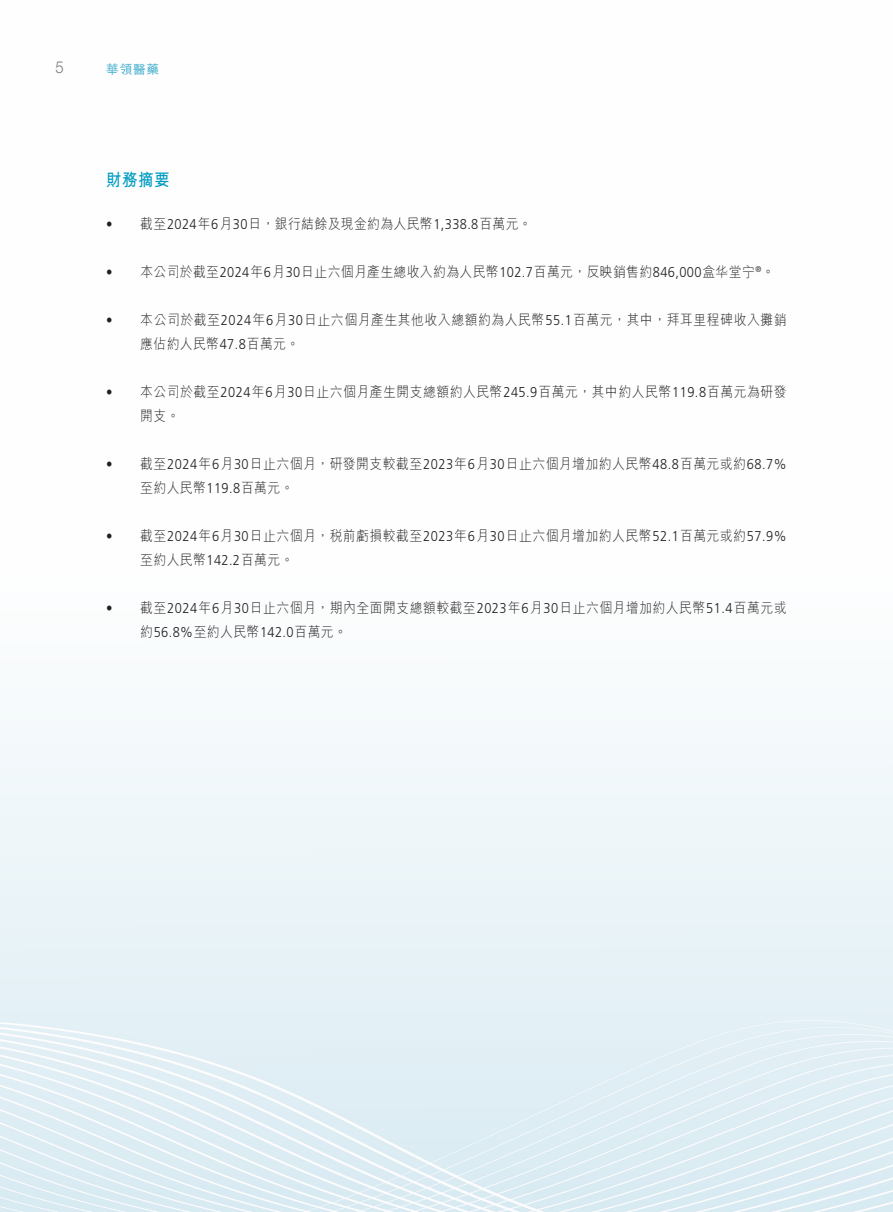
<style>
.page{position:relative;width:893px;height:1212px;background:#fff}
.page>*{position:absolute;margin:0;border:0;box-sizing:border-box;transform-origin:0 0}
.t1{font:700 17.25px "M Hei HK";color:#009bbf;scale:.9 1}
.t2{font:300 16.5px "Helvetica Neue LT Std";color:#76787b;scale:.9 1}
.t3{font:300 14.25px "M Hei HK";letter-spacing:.035em;color:#231f20;scale:.9 1}
.t4{font:300 14.25px "Frutiger LT Std";color:#231f20;scale:.9 1}
.t5{font:500 12.75px "M Hei HK";color:#40aecb}
.s1{font-family:"Frutiger LT Std"}
</style>
<div class="page">
<img style="left:0;top:726px;width:893px;height:486px">
<p class="t2" style="left:55px;top:57px;width:11px">5</p>
<p class="t5" style="left:106px;top:60px;width:55px">華領醫藥</p>
<p class="t1" style="left:106px;top:167px;width:72px">財務摘要</p>
<p class="t3" style="left:140px;top:216px;width:436px">截至<span class="s1">2024</span>年 月<span class="s1">6 30</span>日，銀行結餘及現金約為人民幣<span class="s1">1,338.8</span>百萬元。</p>
<p class="t4" style="left:106px;top:216px;width:9px">•</p>
<p class="t4" style="left:106px;top:264px;width:9px">•</p>
<p class="t4" style="left:106px;top:312px;width:9px">•</p>
<p class="t4" style="left:106px;top:384px;width:9px">•</p>
<p class="t4" style="left:106px;top:456px;width:9px">•</p>
<p class="t4" style="left:106px;top:528px;width:9px">•</p>
<p class="t4" style="left:106px;top:600px;width:9px">•</p>
<p class="t3" style="left:140px;top:264px;width:706px">本公司於截至<span class="s1">2024</span>年 月<span class="s1">6 30</span>日止六個月產生總收入約為人民幣<span class="s1">102.7</span>百萬元，反映銷售約<span class="s1">846,000</span>盒华堂宁。<sup>R</sup></p>
<p class="t3" style="left:140px;top:312px;width:720px">本公司於截至<span class="s1">2024</span>年 月<span class="s1">6 30</span>日止六個月產生其他收入總額約為人民幣<span class="s1">55.1</span>百萬元，其中，拜耳里程碑收入攤銷</p>
<p class="t3" style="left:140px;top:336px;width:178px">應佔約人民幣<span class="s1">47.8</span>百萬元。</p>
<p class="t3" style="left:140px;top:384px;width:720px">本公司於截至<span class="s1">2024</span>年 月<span class="s1">6 30</span>日止六個月產生開支總額約人民幣<span class="s1">245.9</span>百萬元，其中約人民幣<span class="s1">119.8</span>百萬元為研發</p>
<p class="t3" style="left:140px;top:408px;width:45px">開支。</p>
<p class="t3" style="left:140px;top:456px;width:720px">截至<span class="s1">2024</span>年 月<span class="s1">6 30</span>日止六個月，研發開支較截至<span class="s1">2023</span>年 月<span class="s1">6 30</span>日止六個月增加約人民幣<span class="s1">48.8</span>百萬元或約<span class="s1">68.7%</span></p>
<p class="t3" style="left:140px;top:480px;width:172px">至約人民幣<span class="s1">119.8</span>百萬元。</p>
<p class="t3" style="left:140px;top:528px;width:720px">截至<span class="s1">2024</span>年 月<span class="s1">6 30</span>日止六個月，稅前虧損較截至<span class="s1">2023</span>年 月<span class="s1">6 30</span>日止六個月增加約人民幣<span class="s1">52.1</span>百萬元或約<span class="s1">57.9%</span></p>
<p class="t3" style="left:140px;top:552px;width:172px">至約人民幣<span class="s1">142.2</span>百萬元。</p>
<p class="t3" style="left:140px;top:600px;width:720px">截至<span class="s1">2024</span>年 月<span class="s1">6 30</span>日止六個月，期內全面開支總額較截至<span class="s1">2023</span>年 月<span class="s1">6 30</span>日止六個月增加約人民幣<span class="s1">51.4</span>百萬元或</p>
<p class="t3" style="left:140px;top:624px;width:231px">約<span class="s1">56.8%</span>至約人民幣<span class="s1">142.0</span>百萬元。</p>
</div>
